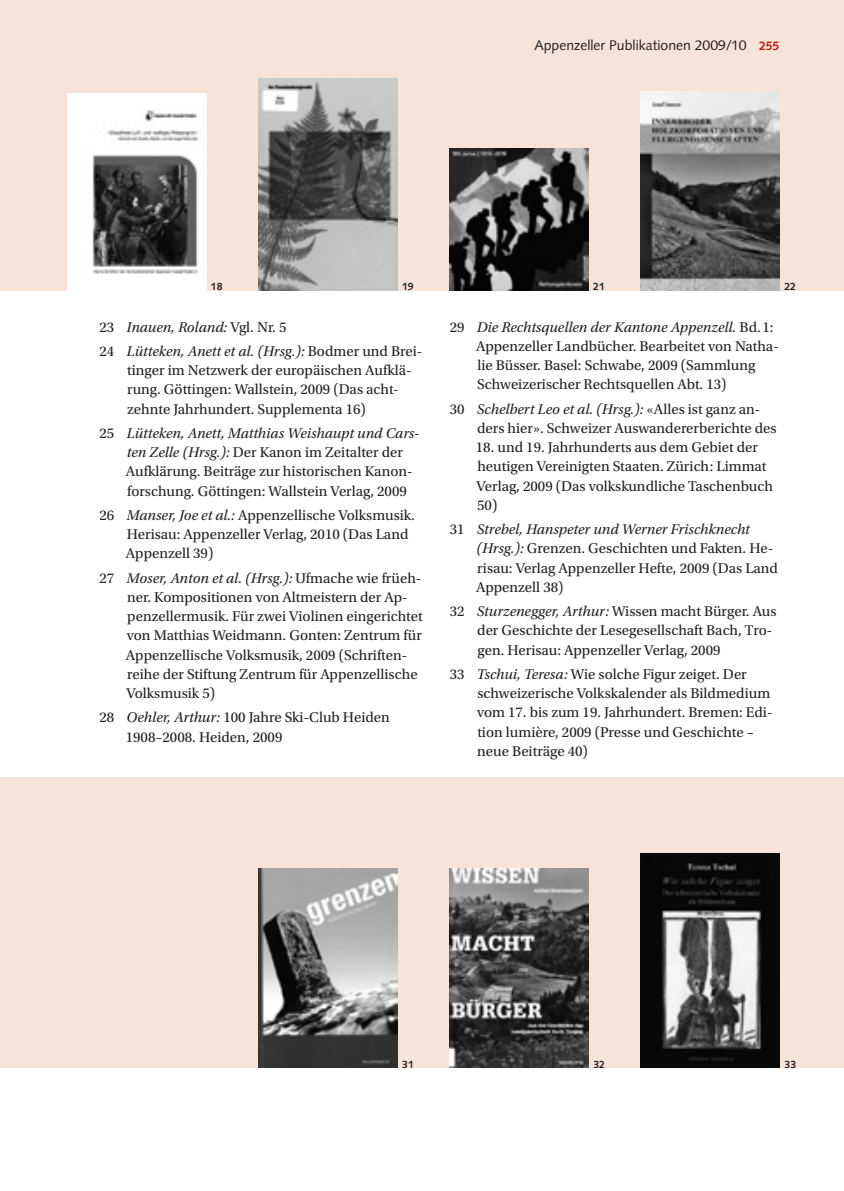
<style>
.page{position:relative;width:844px;height:1191px;background:#fff}
.page>*{position:absolute;margin:0;border:0;box-sizing:border-box;transform-origin:0 0}
.t1{font:14.88px/19.2px "Utopia Std";color:#231f20}
.t2{font:italic 14.88px/24.2px "Utopia Std";color:#231f20}
.t3{font:14px "Syntax LT Std";color:#231f20}
.t4{font:700 10.5px "Syntax LT Std";color:#231f20}
.s1{font-weight:700;font-size:12.25px;color:#b41d15}
.s2{font-style:normal}
.s3{font-style:italic}
</style>
<div class="page">
<div style="left:0;top:0;width:843px;height:290px;background:#f7e3d8"></div>
<img style="left:640px;top:91px;width:139px;height:199px">
<img style="left:449px;top:149px;width:139px;height:141px">
<img style="left:258px;top:79px;width:139px;height:211px">
<img style="left:67px;top:94px;width:139px;height:196px">
<div style="left:0;top:777px;width:843px;height:290px;background:#f7e3d8"></div>
<img style="left:258px;top:869px;width:139px;height:198px">
<img style="left:449px;top:869px;width:139px;height:198px">
<img style="left:640px;top:854px;width:139px;height:213px">
<p class="t3" style="left:534px;top:37px;width:246px">Appenzeller Publikationen 2009/10 <span class="s1">255</span></p>
<p class="t4" style="left:211px;top:281px;width:13px">18</p>
<p class="t4" style="left:402px;top:281px;width:13px">19</p>
<p class="t4" style="left:593px;top:281px;width:13px">21</p>
<p class="t4" style="left:784px;top:281px;width:13px">22</p>
<p class="t2" style="left:99px;top:315px;width:324px"><span class="s2">23</span> Inauen, Roland: <span class="s2">Vgl. Nr. 5<br>24</span> Lütteken, Anett et al. (Hrsg.): <span class="s2">Bodmer und Brei-</span></p>
<p class="t1" style="left:127px;top:361px;width:286px">tinger im Netzwerk der europäischen Aufklä&shy;rung. Göttingen: Wallstein, 2009 (Das acht&shy;zehnte Jahrhundert. Supplementa 16)</p>
<p class="t1" style="left:126px;top:424px;width:295px;text-indent:-26px">25 <span class="s3">Lütteken, Anett, Matthias Weishaupt und Cars&shy;ten Zelle (Hrsg.):</span> Der Kanon im Zeitalter der Aufklärung. Beiträge zur historischen Kanon&shy;forschung. Göttingen: Wallstein Verlag, 2009</p>
<p class="t1" style="left:126px;top:505px;width:290px;text-indent:-26px">26 <span class="s3">Manser, Joe et al.:</span> Appenzellische Volksmusik.<br>Herisau: Appenzeller Verlag, 2010 (Das Land<br>Appenzell 39)</p>
<p class="t1" style="left:126px;top:568px;width:298px;text-indent:-26px">27 <span class="s3">Moser, Anton et al. (Hrsg.):</span> Ufmache wie früeh&shy;ner. Kompositionen von Altmeistern der Ap&shy;penzellermusik. Für zwei Violinen eingerichtet von Matthias Weidmann. Gonten: Zentrum für Appenzellische Volksmusik, 2009 (Schriften&shy;reihe der Stiftung Zentrum für Appenzellische Volksmusik 5)</p>
<p class="t1" style="left:126px;top:708px;width:265px;text-indent:-26px">28 <span class="s3">Oehler, Arthur:</span> 100 Jahre Ski-Club Heiden<br>1908–2008. Heiden, 2009</p>
<p class="t1" style="left:476px;top:317px;width:304px;text-indent:-26px">29 <span class="s3">Die Rechtsquellen der Kantone Appenzell.</span> Bd.1:<br>Appenzeller Landbücher. Bearbeitet von Natha&shy;lie Büsser. Basel: Schwabe, 2009 (Sammlung Schweizerischer Rechtsquellen Abt. 13)</p>
<p class="t1" style="left:477px;top:399px;width:301px;text-indent:-27px">30 <span class="s3">Schelbert Leo et al. (Hrsg.):</span> «Alles ist ganz an&shy;ders hier». Schweizer Auswandererberichte des</p>
<p class="t1" style="left:475px;top:438px;width:298px">18. und 19. Jahrhunderts aus dem Gebiet der heutigen Vereinigten Staaten. Zürich: Limmat Verlag, 2009 (Das volkskundliche Taschenbuch 50)</p>
<p class="t1" style="left:476px;top:520px;width:303px;text-indent:-26px">31 <span class="s3">Strebel, Hanspeter und Werner Frischknecht (Hrsg.):</span> Grenzen. Geschichten und Fakten. He&shy;risau: Verlag Appenzeller Hefte, 2009 (Das Land Appenzell 38)</p>
<p class="t1" style="left:477px;top:602px;width:301px;text-indent:-27px">32 <span class="s3">Sturzenegger, Arthur:</span> Wissen macht Bürger. Aus der Geschichte der Lesegesellschaft Bach, Tro&shy;gen. Herisau: Appenzeller Verlag, 2009</p>
<p class="t1" style="left:477px;top:664px;width:297px;text-indent:-27px">33 <span class="s3">Tschui, Teresa:</span> Wie solche Figur zeiget. Der schweizerische Volkskalender als Bildmedium vom 17. bis zum 19. Jahrhundert. Bremen: Edi&shy;tion lumière, 2009 (Presse und Geschichte – neue Beiträge 40)</p>
<p class="t4" style="left:402px;top:1058px;width:13px">31</p>
<p class="t4" style="left:593px;top:1058px;width:13px">32</p>
<p class="t4" style="left:784px;top:1058px;width:13px">33</p>
</div>
